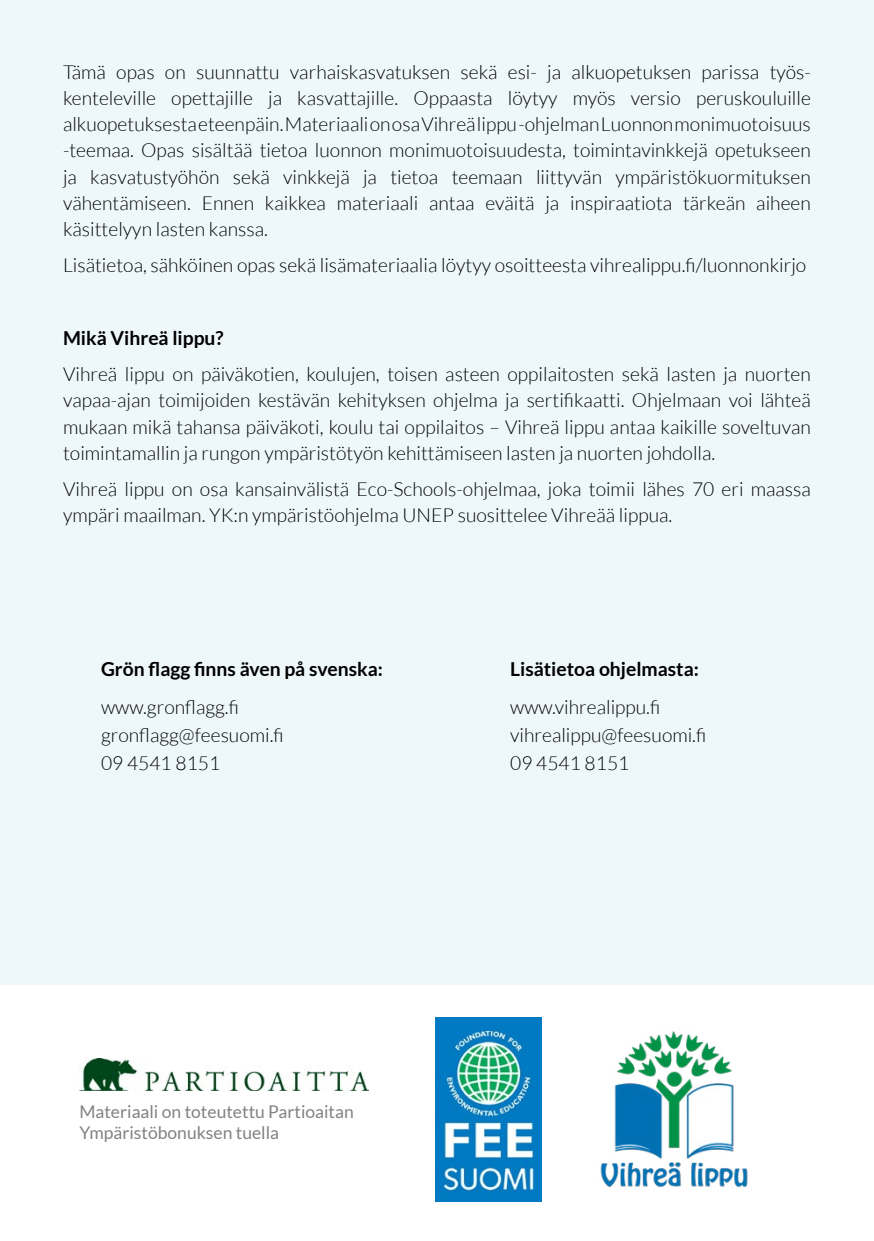
<style>
.page{position:relative;width:874px;height:1241px;background:#fff}
.page>*{position:absolute;margin:0;border:0;box-sizing:border-box;transform-origin:0 0}
.t1{font:300 19.25px/26.2px "Lato";color:#000}
.t2{font:700 19.25px "Lato";color:#000}
.t3{font:17.5px/21px "Lato";color:#828282}
</style>
<div class="page">
<div style="left:0;top:0;width:873px;height:984px;background:#eef8fb"></div>
<img style="left:79px;top:1058px;width:289px;height:32px">
<img style="left:600px;top:1031px;width:148px;height:157px">
<img style="left:435px;top:1017px;width:106px;height:183px">
<p class="t1" style="left:63px;top:59px;width:749px;text-align:justify">Tämä opas on suunnattu varhaiskasvatuksen sekä esi- ja alkuopetuksen parissa työs&shy;kenteleville opettajille ja kasvattajille. Oppaasta löytyy myös versio peruskouluille alkuopetuksesta eteenpäin. Materiaali on osa Vihreä lippu -ohjelman Luonnon monimuotoisuus -teemaa. Opas sisältää tietoa luonnon monimuotoisuudesta, toimintavinkkejä opetukseen ja kasvatustyöhön sekä vinkkejä ja tietoa teemaan liittyvän ympäristökuormituksen vähentämiseen. Ennen kaikkea materiaali antaa eväitä ja inspiraatiota tärkeän aiheen käsittelyyn lasten kanssa.</p>
<p class="t1" style="left:63px;top:252px;width:744px">Lisätietoa, sähköinen opas sekä lisämateriaalia löytyy osoitteesta vihrealippu.fi/luonnonkirjo</p>
<p class="t2" style="left:63px;top:327px;width:162px">Mikä Vihreä lippu?</p>
<p class="t1" style="left:63px;top:361px;width:749px;text-align:justify">Vihreä lippu on päiväkotien, koulujen, toisen asteen oppilaitosten sekä lasten ja nuorten vapaa-ajan toimijoiden kestävän kehityksen ohjelma ja sertifikaatti. Ohjelmaan voi lähteä mukaan mikä tahansa päiväkoti, koulu tai oppilaitos – Vihreä lippu antaa kaikille soveltuvan toimintamallin ja rungon ympäristötyön kehittämiseen lasten ja nuorten johdolla.</p>
<p class="t1" style="left:63px;top:476px;width:748px">Vihreä lippu on osa kansainvälistä Eco-Schools-ohjelmaa, joka toimii lähes 70 eri maassa ympäri maailman. YK:n ympäristöohjelma UNEP suosittelee Vihreää lippua.</p>
<p class="t2" style="left:101px;top:658px;width:283px">Grön flagg finns även på svenska:</p>
<p class="t1" style="left:101px;top:693px;width:184px;line-height:28px">www.gronflagg.fi gronflagg@feesuomi.fi<br>09 4541 8151</p>
<p class="t2" style="left:510px;top:658px;width:190px">Lisätietoa ohjelmasta:</p>
<p class="t1" style="left:510px;top:693px;width:198px;line-height:28px">www.vihrealippu.fi vihrealippu@feesuomi.fi<br>09 4541 8151</p>
<p class="t3" style="left:79px;top:1100px;width:276px">Materiaali on toteutettu Partioaitan<br>Ympäristöbonuksen tuella</p>
</div>
